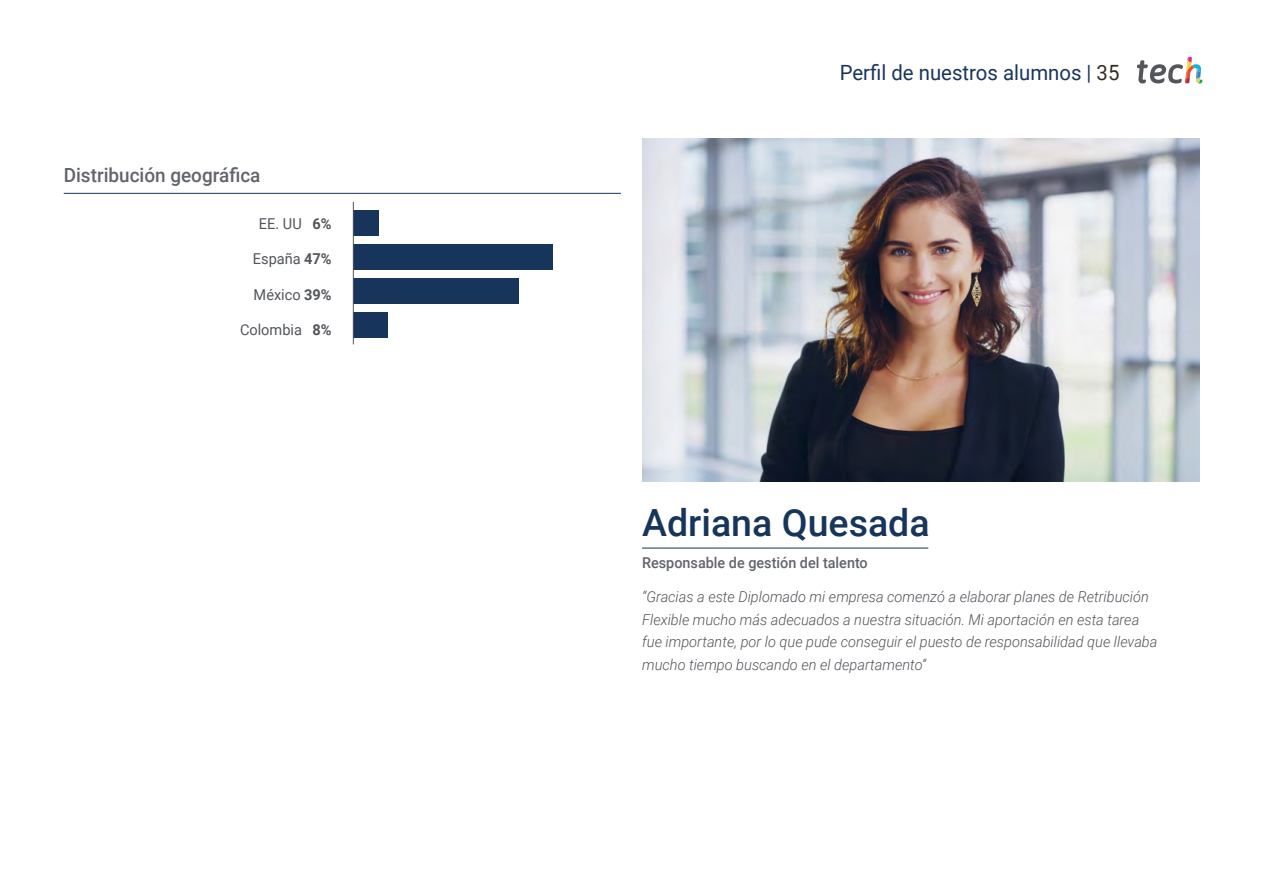
<style>
.page{position:relative;width:1263px;height:893px;background:#fff}
.page>*{position:absolute;margin:0;border:0;box-sizing:border-box;transform-origin:0 0}
.t1{font:500 37.5px "Roboto";color:#17355b}
.t2{font:21px "Roboto";color:#1a355c}
.t3{font:500 19.5px "Roboto";color:#61646a}
.t4{font:italic 300 15px/22.5px "Roboto";color:#52555b}
.t5{font:15px "Roboto";color:#52555b}
.t6{font:500 15px "Roboto";color:#61646a;scale:.96 1}
.s1{font-weight:700}
.s2{color:#312e20}
</style>
<div class="page">
<svg style="left:1137px;top:57px;width:65px;height:27px"></svg>
<hr style="left:642px;top:548px;width:286px;height:1px;background:#123352">
<img style="left:642px;top:138px;width:557px;height:343px">
<hr style="left:64px;top:193px;width:557px;height:1px;background:#17355b">
<div style="left:353px;top:278px;width:166px;height:26px;background:#17355b"></div>
<div style="left:353px;top:210px;width:26px;height:26px;background:#17355b"></div>
<div style="left:353px;top:244px;width:200px;height:26px;background:#17355b"></div>
<div style="left:354px;top:312px;width:34px;height:26px;background:#17355b"></div>
<hr style="left:353px;top:202px;width:1px;height:142px;background:#52555b">
<h3 class="t3" style="left:64px;top:161px;width:198px">Distribución geográfica</h3>
<p class="t5" style="left:259px;top:213px;width:74px">EE. UU <span class="s1">6%</span></p>
<p class="t5" style="left:253px;top:248px;width:80px">España <span class="s1">47%</span></p>
<p class="t5" style="left:254px;top:284px;width:80px">México <span class="s1">39%</span></p>
<p class="t5" style="left:240px;top:319px;width:93px">Colombia <span class="s1">8%</span></p>
<h2 class="t2" style="left:840px;top:57px;width:281px">Perfil de nuestros alumnos | <span class="s2">35</span></h2>
<h1 class="t1" style="left:642px;top:496px;width:289px">Adriana Quesada</h1>
<p class="t6" style="left:642px;top:552px;width:237px">Responsable de gestión del talento</p>
<p class="t4" style="left:642px;top:585px;width:517px">“Gracias a este Diplomado mi empresa comenzó a elaborar planes de Retribución Flexible mucho más adecuados a nuestra situación. Mi aportación en esta tarea fue importante, por lo que pude conseguir el puesto de responsabilidad que llevaba mucho tiempo buscando en el departamento”</p>
</div>
